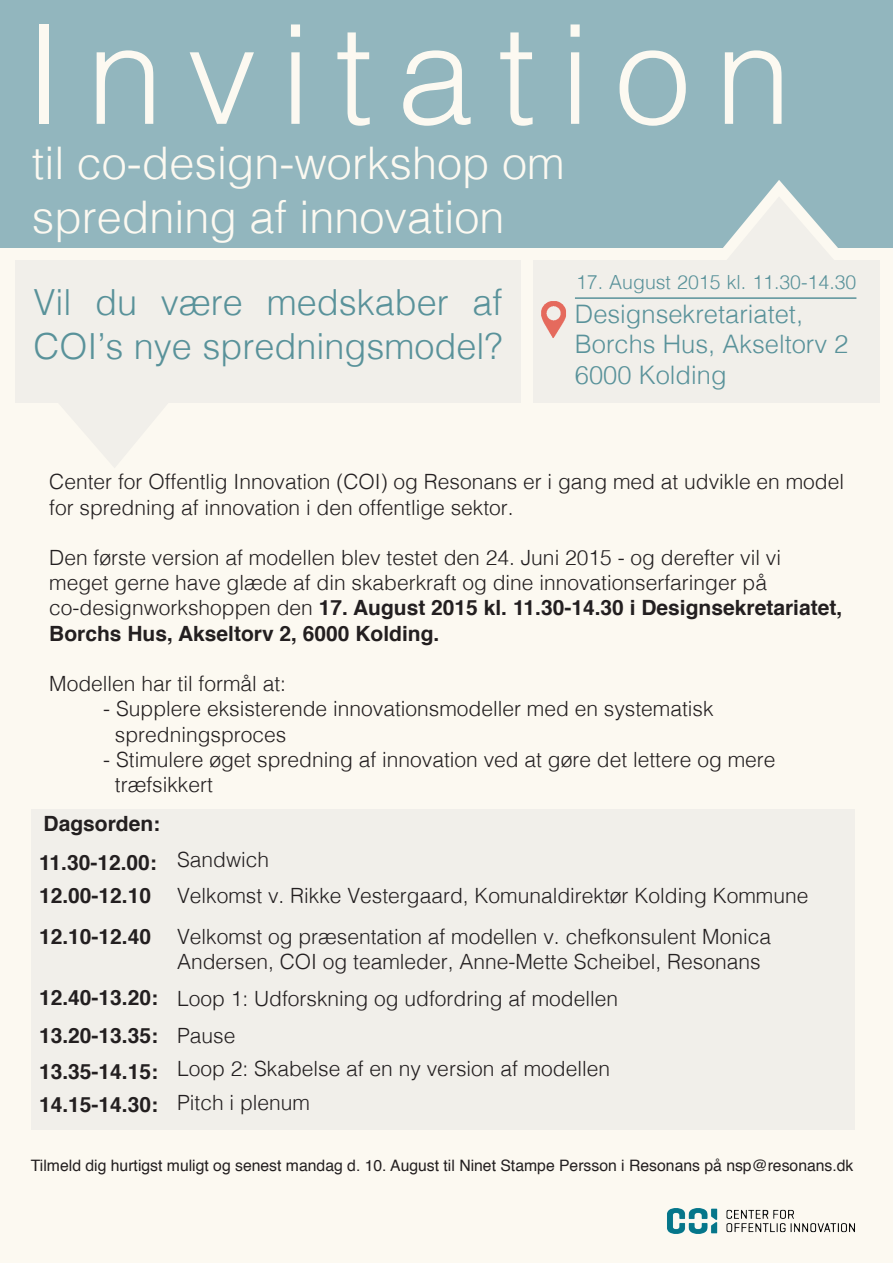
<style>
.page{position:relative;width:893px;height:1263px;background:#fff}
.page>*{position:absolute;margin:0;border:0;box-sizing:border-box;transform-origin:0 0}
.t1{font:300 138px "Helvetica";letter-spacing:.175em;color:#fcf9f1}
.t2{font:300 45px/54px "Helvetica";color:#fcf9f1}
.t3{font:300 36px/43.2px "Helvetica";color:#59929a}
.t4{font:300 25.5px/30.6px "Helvetica";color:#59929a}
.t5{font:300 21px/25.2px "Helvetica";color:#231f20}
.t6{font:700 21px/38.7px "Helvetica";color:#231f20}
.t7{font:300 19.5px "Helvetica";color:#59929a}
.t8{font:15.75px "Helvetica";color:#231f20}
.s1{font-weight:700}
.s2{font-weight:300}
</style>
<div class="page">
<div style="left:0;top:186px;width:893px;height:1077px;background:#fcf9f1"></div>
<div style="left:15px;top:260px;width:506px;height:142px;background:#f1efea"></div>
<div style="left:0;top:0;width:893px;height:248px;background:#92b6be"></div>
<div style="left:533px;top:260px;width:346px;height:142px;background:#f1efea"></div>
<svg style="left:723px;top:180px;width:115px;height:80px"></svg>
<img style="left:541px;top:301px;width:25px;height:37px">
<hr style="left:575px;top:297px;width:281px;height:2px;background:#59929a">
<svg style="left:49px;top:402px;width:128px;height:66px"></svg>
<div style="left:31px;top:808px;width:824px;height:321px;background:#f1efea"></div>
<img style="left:667px;top:1208px;width:188px;height:26px">
<h1 class="t1" style="left:24px;top:-43px;width:769px">Invitation</h1>
<h2 class="t2" style="left:32px;top:133px;width:534px">til co-design-workshop om spredning af innovation</h2>
<p class="t7" style="left:576px;top:265px;width:282px">17. August 2015 kl. 11.30-14.30</p>
<p class="t4" style="left:575px;top:297px;width:275px">Designsekretariatet,<br>Borchs Hus, Akseltorv 2<br>6000 Kolding</p>
<h3 class="t3" style="left:33px;top:278px;width:471px">Vil du være medskaber af<br>COI’s nye spredningsmodel?</h3>
<p class="t5" style="left:49px;top:468px;width:796px">Center for Offentlig Innovation (COI) og Resonans er i gang med at udvikle en model for spredning af innovation i den offentlige sektor.</p>
<p class="t5" style="left:49px;top:543px;width:794px">Den første version af modellen blev testet den 24. Juni 2015 - og derefter vil vi meget gerne have glæde af din skaberkraft og dine innovationserfaringer på co-designworkshoppen den <span class="s1">17. August 2015 kl. 11.30-14.30 i Designsekretariatet, Borchs Hus, Akseltorv 2, 6000 Kolding.</span></p>
<p class="t5" style="left:49px;top:669px;width:238px">Modellen har til formål at:</p>
<p class="t5" style="left:115px;top:695px;width:600px;text-indent:-12px">- Supplere eksisterende innovationsmodeller med en systematisk spredningsproces</p>
<p class="t5" style="left:115px;top:745px;width:662px;text-indent:-12px">- Stimulere øget spredning af innovation ved at gøre det lettere og mere træfsikkert</p>
<p class="t6" style="left:39px;top:804px;width:123px">Dagsorden:<br>11.30-12.00:</p>
<p class="t5" style="left:177px;top:846px;width:94px">Sandwich</p>
<p class="t5" style="left:39px;top:881px;width:771px"><span class="s1">12.00-12.10</span> Velkomst v. Rikke Vestergaard, Komunaldirektør Kolding Kommune</p>
<p class="t6" style="left:39px;top:918px;width:114px">12.10-12.40</p>
<p class="t6" style="left:39px;top:979px;width:121px">12.40-13.20:</p>
<p class="t5" style="left:177px;top:923px;width:596px">Velkomst og præsentation af modellen v. chefkonsulent Monica<br>Andersen, COI og teamleder, Anne-Mette Scheibel, Resonans</p>
<p class="t5" style="left:177px;top:984px;width:443px">Loop 1: Udforskning og udfordring af modellen</p>
<p class="t6" style="left:39px;top:1016px;width:198px">13.20-13.35: <span class="s2">Pause</span></p>
<p class="t6" style="left:39px;top:1055px;width:121px;line-height:33.5px">13.35-14.15:<br>14.15-14.30:</p>
<p class="t5" style="left:177px;top:1051px;width:435px;line-height:33.5px">Loop 2: Skabelse af en ny version af modellen<br>Pitch i plenum</p>
<p class="t8" style="left:31px;top:1153px;width:824px">Tilmeld dig hurtigst muligt og senest mandag d. 10. August til Ninet Stampe Persson i Resonans på nsp@resonans.dk</p>
</div>
